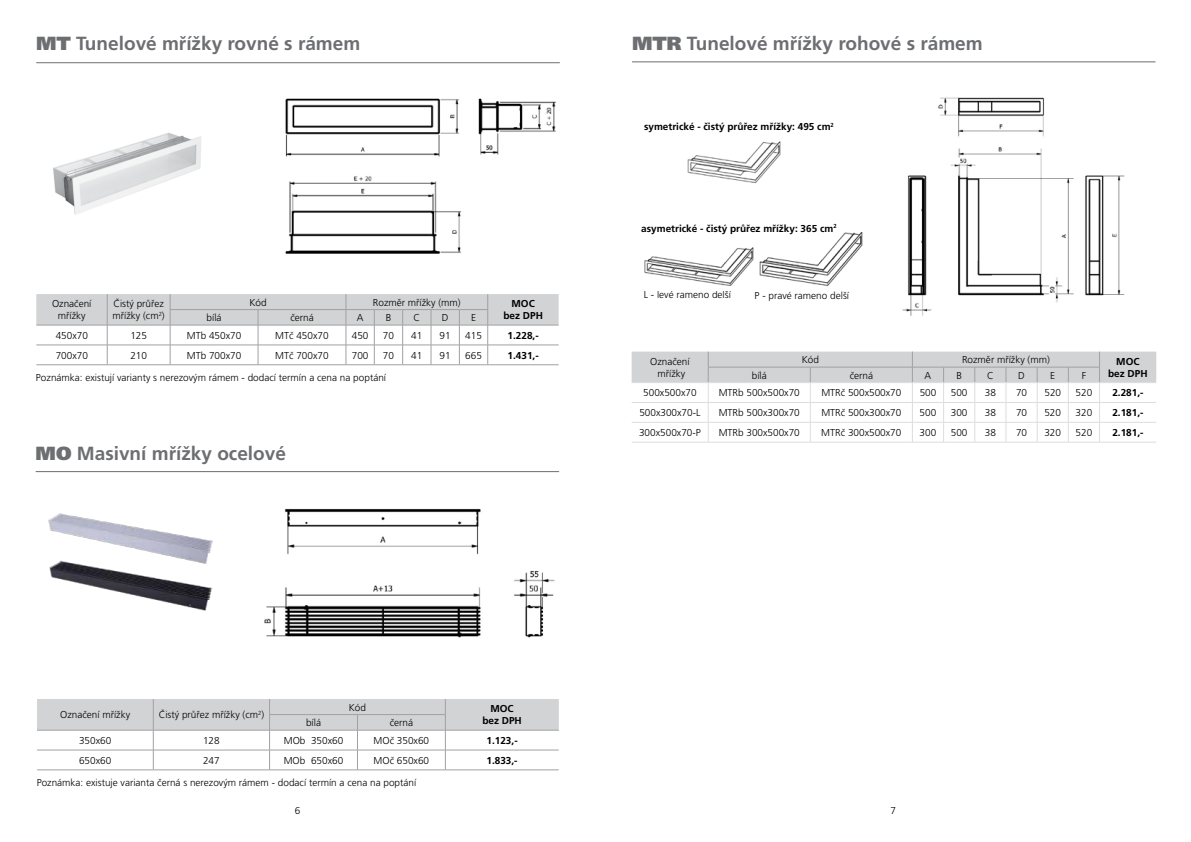
<style>
.page{position:relative;width:1191px;height:842px;background:#fff}
.page>*{position:absolute;margin:0;border:0;box-sizing:border-box;transform-origin:0 0}
.t1{font:700 19px "Frutiger CE";color:#6d6e71}
.t2{font:10px/12px "Frutiger CE Light";color:#000;text-align:center}
.t3{font:700 10px "Frutiger CE";color:#000}
.s1{font-family:"Frutiger CE Ultra";font-weight:900}
</style>
<div class="page">
<img style="left:759px;top:232px;width:104px;height:55px">
<hr style="left:36px;top:62px;width:524px;height:1px;background:#6d6e71">
<svg style="left:36px;top:294px;width:522px;height:72px"></svg>
<hr style="left:488px;top:365px;width:70px;height:1px;background:#a1a1a4">
<img style="left:53px;top:132px;width:148px;height:83px">
<img style="left:285px;top:98px;width:271px;height:156px">
<hr style="left:36px;top:471px;width:523px;height:1px;background:#6d6e71">
<img style="left:48px;top:513px;width:164px;height:39px">
<img style="left:49px;top:552px;width:163px;height:59px">
<img style="left:264px;top:508px;width:291px;height:130px">
<svg style="left:37px;top:699px;width:522px;height:71px"></svg>
<hr style="left:37px;top:730px;width:116px;height:1px;background:#a1a1a4">
<hr style="left:153px;top:730px;width:116px;height:1px;background:#a1a1a4">
<hr style="left:269px;top:730px;width:88px;height:1px;background:#a1a1a4">
<hr style="left:357px;top:730px;width:88px;height:1px;background:#a1a1a4">
<hr style="left:445px;top:730px;width:114px;height:1px;background:#a1a1a4">
<hr style="left:37px;top:750px;width:116px;height:1px;background:#a1a1a4">
<hr style="left:153px;top:750px;width:116px;height:1px;background:#a1a1a4">
<hr style="left:269px;top:750px;width:88px;height:1px;background:#a1a1a4">
<hr style="left:357px;top:750px;width:88px;height:1px;background:#a1a1a4">
<hr style="left:445px;top:750px;width:114px;height:1px;background:#a1a1a4">
<hr style="left:37px;top:770px;width:116px;height:1px;background:#a1a1a4">
<hr style="left:153px;top:770px;width:116px;height:1px;background:#a1a1a4">
<hr style="left:269px;top:770px;width:88px;height:1px;background:#a1a1a4">
<hr style="left:357px;top:770px;width:88px;height:1px;background:#a1a1a4">
<hr style="left:445px;top:770px;width:114px;height:1px;background:#a1a1a4">
<img style="left:902px;top:97px;width:223px;height:219px">
<svg style="left:631px;top:352px;width:525px;height:90px"></svg>
<hr style="left:631px;top:442px;width:77px;height:1px;background:#dcddde">
<hr style="left:708px;top:442px;width:102px;height:1px;background:#dcddde">
<hr style="left:810px;top:442px;width:102px;height:1px;background:#dcddde">
<hr style="left:912px;top:442px;width:31px;height:1px;background:#dcddde">
<hr style="left:943px;top:442px;width:31px;height:1px;background:#dcddde">
<hr style="left:974px;top:442px;width:32px;height:1px;background:#dcddde">
<hr style="left:1006px;top:442px;width:31px;height:1px;background:#dcddde">
<hr style="left:1037px;top:442px;width:31px;height:1px;background:#dcddde">
<hr style="left:1068px;top:442px;width:31px;height:1px;background:#dcddde">
<hr style="left:1099px;top:442px;width:57px;height:1px;background:#dcddde">
<hr style="left:632px;top:62px;width:523px;height:1px;background:#6d6e71">
<img style="left:687px;top:141px;width:94px;height:42px">
<img style="left:644px;top:247px;width:110px;height:39px">
<h1 class="t1" style="left:36px;top:33px;width:326px"><span class="s1">MT</span> Tunelové mřížky rovné s rámem</h1>
<p class="t2" style="left:52px;top:298px;width:41px">Označení mřížky</p>
<p class="t2" style="left:113px;top:298px;width:54px;text-align:left">Čistý průřez mřížky (cm<sup>2</sup>)</p>
<p class="t2" style="left:249px;top:296px;width:19px">Kód</p>
<p class="t2" style="left:373px;top:296px;width:89px">Rozměr mřížky (mm)</p>
<p class="t3" style="left:511px;top:298px;width:25px">MOC</p>
<p class="t2" style="left:207px;top:312px;width:16px">bílá</p>
<p class="t2" style="left:290px;top:312px;width:25px">černá</p>
<p class="t2" style="left:357px;top:312px;width:8px">A</p>
<p class="t2" style="left:386px;top:312px;width:7px">B</p>
<p class="t2" style="left:413px;top:312px;width:8px">C</p>
<p class="t2" style="left:442px;top:312px;width:8px">D</p>
<p class="t2" style="left:471px;top:312px;width:6px">E</p>
<p class="t3" style="left:503px;top:310px;width:41px">bez DPH</p>
<p class="t2" style="left:56px;top:329px;width:34px">450x70</p>
<p class="t2" style="left:130px;top:329px;width:18px">125</p>
<p class="t2" style="left:187px;top:329px;width:56px">MTb 450x70</p>
<p class="t2" style="left:275px;top:329px;width:55px">MTč 450x70</p>
<p class="t2" style="left:352px;top:329px;width:18px">450</p>
<p class="t2" style="left:383px;top:329px;width:13px">70</p>
<p class="t2" style="left:411px;top:329px;width:13px">41</p>
<p class="t2" style="left:439px;top:329px;width:13px">91</p>
<p class="t2" style="left:465px;top:329px;width:18px">415</p>
<p class="t3" style="left:507px;top:330px;width:33px">1.228,-</p>
<p class="t2" style="left:56px;top:349px;width:34px">700x70</p>
<p class="t2" style="left:130px;top:349px;width:18px">210</p>
<p class="t2" style="left:187px;top:349px;width:56px">MTb 700x70</p>
<p class="t2" style="left:275px;top:349px;width:55px">MTč 700x70</p>
<p class="t2" style="left:352px;top:349px;width:18px">700</p>
<p class="t2" style="left:383px;top:349px;width:13px">70</p>
<p class="t2" style="left:411px;top:349px;width:13px">41</p>
<p class="t2" style="left:439px;top:349px;width:13px">91</p>
<p class="t2" style="left:465px;top:349px;width:18px">665</p>
<p class="t3" style="left:507px;top:350px;width:33px">1.431,-</p>
<p class="t2" style="left:36px;top:371px;width:351px">Poznámka: existují varianty s nerezovým rámem - dodací termín a cena na poptání</p>
<h1 class="t1" style="left:36px;top:442px;width:252px"><span class="s1">MO</span> Masivní mřížky ocelové</h1>
<h1 class="t1" style="left:632px;top:33px;width:352px"><span class="s1">MTR</span> Tunelové mřížky rohové s rámem</h1>
<p class="t3" style="left:644px;top:121px;width:191px">symetrické - čistý průřez mřížky: 495 cm<sup>2</sup></p>
<p class="t3" style="left:641px;top:223px;width:197px">asymetrické - čistý průřez mřížky: 365 cm<sup>2</sup></p>
<p class="t2" style="left:643px;top:288px;width:89px">L - levé rameno delší</p>
<p class="t2" style="left:754px;top:289px;width:96px">P - pravé rameno delší</p>
<p class="t2" style="left:650px;top:355px;width:41px">Označení mřížky</p>
<p class="t2" style="left:801px;top:354px;width:19px">Kód</p>
<p class="t2" style="left:962px;top:354px;width:89px">Rozměr mřížky (mm)</p>
<p class="t3" style="left:1116px;top:356px;width:25px">MOC</p>
<p class="t2" style="left:751px;top:369px;width:16px">bílá</p>
<p class="t2" style="left:849px;top:369px;width:25px">černá</p>
<p class="t2" style="left:924px;top:369px;width:8px">A</p>
<p class="t2" style="left:956px;top:369px;width:7px">B</p>
<p class="t2" style="left:987px;top:369px;width:8px">C</p>
<p class="t2" style="left:1018px;top:369px;width:8px">D</p>
<p class="t2" style="left:1050px;top:369px;width:6px">E</p>
<p class="t2" style="left:1081px;top:369px;width:6px">F</p>
<p class="t3" style="left:1108px;top:368px;width:41px">bez DPH</p>
<p class="t2" style="left:643px;top:387px;width:55px">500x500x70</p>
<p class="t2" style="left:718px;top:387px;width:83px">MTRb 500x500x70</p>
<p class="t2" style="left:821px;top:387px;width:82px">MTRč 500x500x70</p>
<p class="t2" style="left:919px;top:387px;width:18px">500</p>
<p class="t2" style="left:951px;top:387px;width:18px">500</p>
<p class="t2" style="left:984px;top:387px;width:13px">38</p>
<p class="t2" style="left:1016px;top:387px;width:13px">70</p>
<p class="t2" style="left:1044px;top:387px;width:18px">520</p>
<p class="t2" style="left:1075px;top:387px;width:18px">520</p>
<p class="t3" style="left:1112px;top:387px;width:33px">2.281,-</p>
<p class="t2" style="left:639px;top:407px;width:63px">500x300x70-L</p>
<p class="t2" style="left:718px;top:407px;width:83px">MTRb 500x300x70</p>
<p class="t2" style="left:821px;top:407px;width:82px">MTRč 500x300x70</p>
<p class="t2" style="left:919px;top:407px;width:18px">500</p>
<p class="t2" style="left:950px;top:407px;width:18px">300</p>
<p class="t2" style="left:984px;top:407px;width:13px">38</p>
<p class="t2" style="left:1016px;top:407px;width:13px">70</p>
<p class="t2" style="left:1044px;top:407px;width:18px">520</p>
<p class="t2" style="left:1075px;top:407px;width:18px">320</p>
<p class="t3" style="left:1112px;top:407px;width:33px">2.181,-</p>
<p class="t2" style="left:639px;top:426px;width:63px">300x500x70-P</p>
<p class="t2" style="left:718px;top:426px;width:83px">MTRb 300x500x70</p>
<p class="t2" style="left:821px;top:426px;width:82px">MTRč 300x500x70</p>
<p class="t2" style="left:919px;top:426px;width:18px">300</p>
<p class="t2" style="left:950px;top:426px;width:18px">500</p>
<p class="t2" style="left:984px;top:426px;width:13px">38</p>
<p class="t2" style="left:1016px;top:426px;width:13px">70</p>
<p class="t2" style="left:1044px;top:426px;width:18px">320</p>
<p class="t2" style="left:1075px;top:426px;width:18px">520</p>
<p class="t3" style="left:1112px;top:427px;width:33px">2.181,-</p>
<p class="t2" style="left:60px;top:709px;width:71px">Označení mřížky</p>
<p class="t2" style="left:159px;top:709px;width:107px">Čistý průřez mřížky (cm<sup>2</sup>)</p>
<p class="t2" style="left:349px;top:701px;width:19px">Kód</p>
<p class="t3" style="left:490px;top:703px;width:25px">MOC</p>
<p class="t2" style="left:306px;top:717px;width:16px">bílá</p>
<p class="t2" style="left:390px;top:717px;width:25px">černá</p>
<p class="t3" style="left:482px;top:715px;width:41px">bez DPH</p>
<p class="t2" style="left:79px;top:734px;width:34px">350x60</p>
<p class="t2" style="left:203px;top:734px;width:18px">128</p>
<p class="t2" style="left:284px;top:734px;width:61px">MOb 350x60</p>
<p class="t2" style="left:373px;top:734px;width:57px">MOč 350x60</p>
<p class="t3" style="left:486px;top:735px;width:33px">1.123,-</p>
<p class="t2" style="left:79px;top:754px;width:34px">650x60</p>
<p class="t2" style="left:203px;top:754px;width:18px">247</p>
<p class="t2" style="left:284px;top:754px;width:61px">MOb 650x60</p>
<p class="t2" style="left:373px;top:754px;width:57px">MOč 650x60</p>
<p class="t3" style="left:486px;top:755px;width:33px">1.833,-</p>
<p class="t2" style="left:37px;top:776px;width:381px">Poznámka: existuje varianta černá s nerezovým rámem - dodací termín a cena na poptání</p>
<p class="t2" style="left:295px;top:804px;width:7px">6</p>
<p class="t2" style="left:890px;top:805px;width:7px">7</p>
</div>
